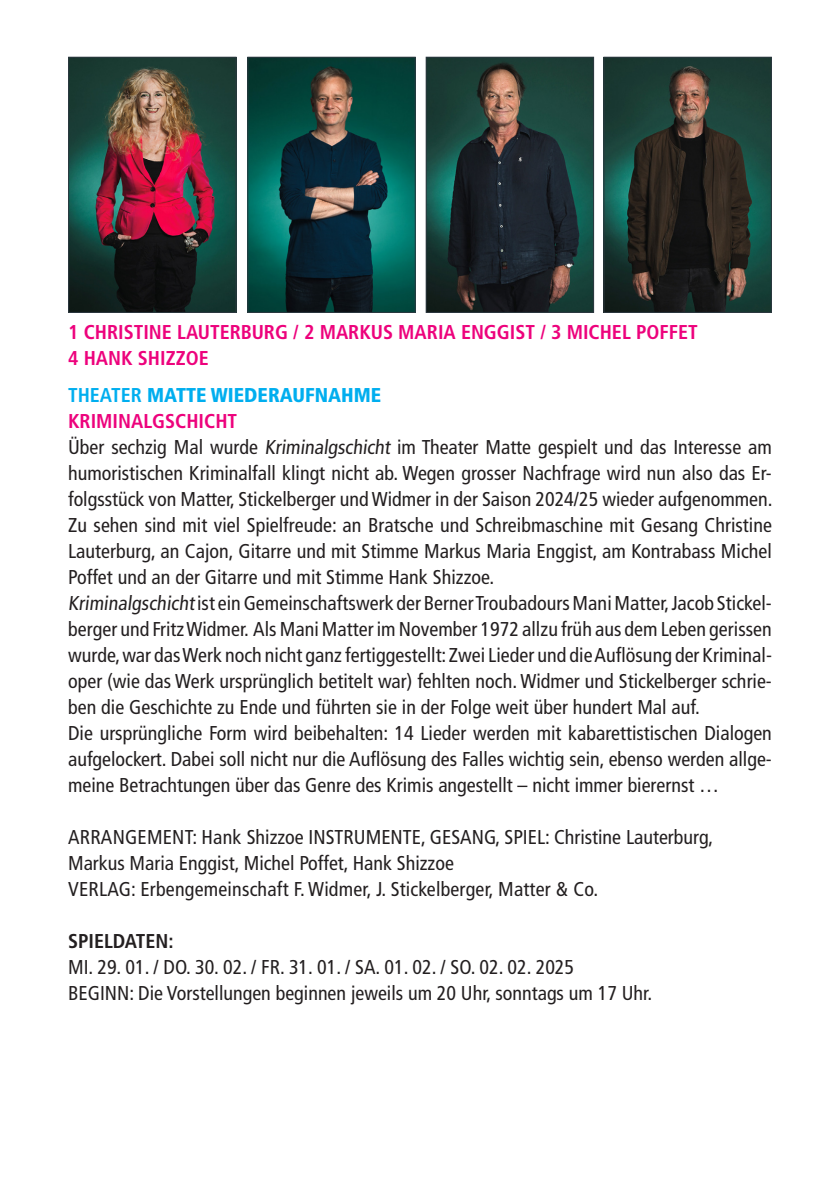
<style>
.page{position:relative;width:840px;height:1191px;background:#fff}
.page>*{position:absolute;margin:0;border:0;box-sizing:border-box;transform-origin:0 0}
.t1{font:condensed 20px/26px "Frutiger LT Std";color:#231f20;text-align:justify}
.t2{font:700 condensed 20px "Frutiger LT Std";color:#ed027c}
.t3{font:900 condensed 20px "Frutiger LT Std";color:#00aeef}
.t4{font:700 condensed 20px "Frutiger LT Std";color:#231f20}
.s1{font-weight:700}
</style>
<div class="page">
<img style="left:70px;top:59px;width:164px;height:252px">
<div style="left:68px;top:57px;width:168px;height:256px;border:1px solid #2c3840"></div>
<img style="left:427px;top:59px;width:164px;height:252px">
<div style="left:425px;top:57px;width:168px;height:256px;border:1px solid #2c3840"></div>
<img style="left:249px;top:59px;width:164px;height:252px">
<div style="left:247px;top:57px;width:168px;height:256px;border:1px solid #2c3840"></div>
<img style="left:605px;top:59px;width:164px;height:252px">
<div style="left:603px;top:57px;width:168px;height:256px;border:1px solid #2c3840"></div>
<p class="t2" style="left:68px;top:320px;width:630px">1 CHRISTINE LAUTERBURG / 2 MARKUS MARIA ENGGIST / 3 MICHEL POFFET</p>
<p class="t2" style="left:68px;top:346px;width:142px">4 HANK SHIZZOE</p>
<p class="t3" style="left:68px;top:382px;width:314px"><span class="s1">THEATER</span> MATTE WIEDERAUFNAHME</p>
<p class="t2" style="left:68px;top:409px;width:170px">KRIMINALGSCHICHT</p>
<p class="t1" style="left:68px;top:434px;width:705px">Über sechzig Mal wurde Kriminalgschicht im Theater Matte gespielt und das Interesse am humoristischen Kriminalfall klingt nicht ab. Wegen grosser Nachfrage wird nun also das Er&shy;folgsstück von Matter, Stickelberger und Widmer in der Saison 2024/25 wieder aufgenommen.<br>Zu sehen sind mit viel Spielfreude: an Bratsche und Schreibmaschine mit Gesang Christine Lauterburg, an Cajon, Gitarre und mit Stimme Markus Maria Enggist, am Kontrabass Michel Poffet und an der Gitarre und mit Stimme Hank Shizzoe.</p>
<p class="t1" style="left:68px;top:590px;width:705px">Kriminalgschicht ist ein Gemeinschaftswerk der Berner Troubadours Mani Matter, Jacob Stickel&shy;berger und Fritz Widmer. Als Mani Matter im November 1972 allzu früh aus dem Leben gerissen wurde, war das Werk noch nicht ganz fertiggestellt: Zwei Lieder und die Auflösung der Kriminal&shy;oper (wie das Werk ursprünglich betitelt war) fehlten noch. Widmer und Stickelberger schrie&shy;ben die Geschichte zu Ende und führten sie in der Folge weit über hundert Mal auf.</p>
<p class="t1" style="left:68px;top:720px;width:705px">Die ursprüngliche Form wird beibehalten: 14 Lieder werden mit kabarettistischen Dialogen aufgelockert. Dabei soll nicht nur die Auflösung des Falles wichtig sein, ebenso werden allge&shy;meine Betrachtungen über das Genre des Krimis angestellt – nicht immer bierernst …</p>
<p class="t1" style="left:68px;top:824px;width:646px">ARRANGEMENT: Hank Shizzoe INSTRUMENTE, GESANG, SPIEL: Christine Lauterburg,<br>Markus Maria Enggist, Michel Poffet, Hank Shizzoe</p>
<p class="t1" style="left:68px;top:876px;width:531px">VERLAG: Erbengemeinschaft F. Widmer, J. Stickelberger, Matter &amp; Co.</p>
<p class="t4" style="left:68px;top:929px;width:107px">SPIELDATEN:</p>
<p class="t1" style="left:68px;top:954px;width:507px">MI. 29. 01. / DO. 30. 02. / FR. 31. 01. / SA. 01. 02. / SO. 02. 02. 2025</p>
<p class="t1" style="left:68px;top:980px;width:585px">BEGINN: Die Vorstellungen beginnen jeweils um 20 Uhr, sonntags um 17 Uhr.</p>
</div>
